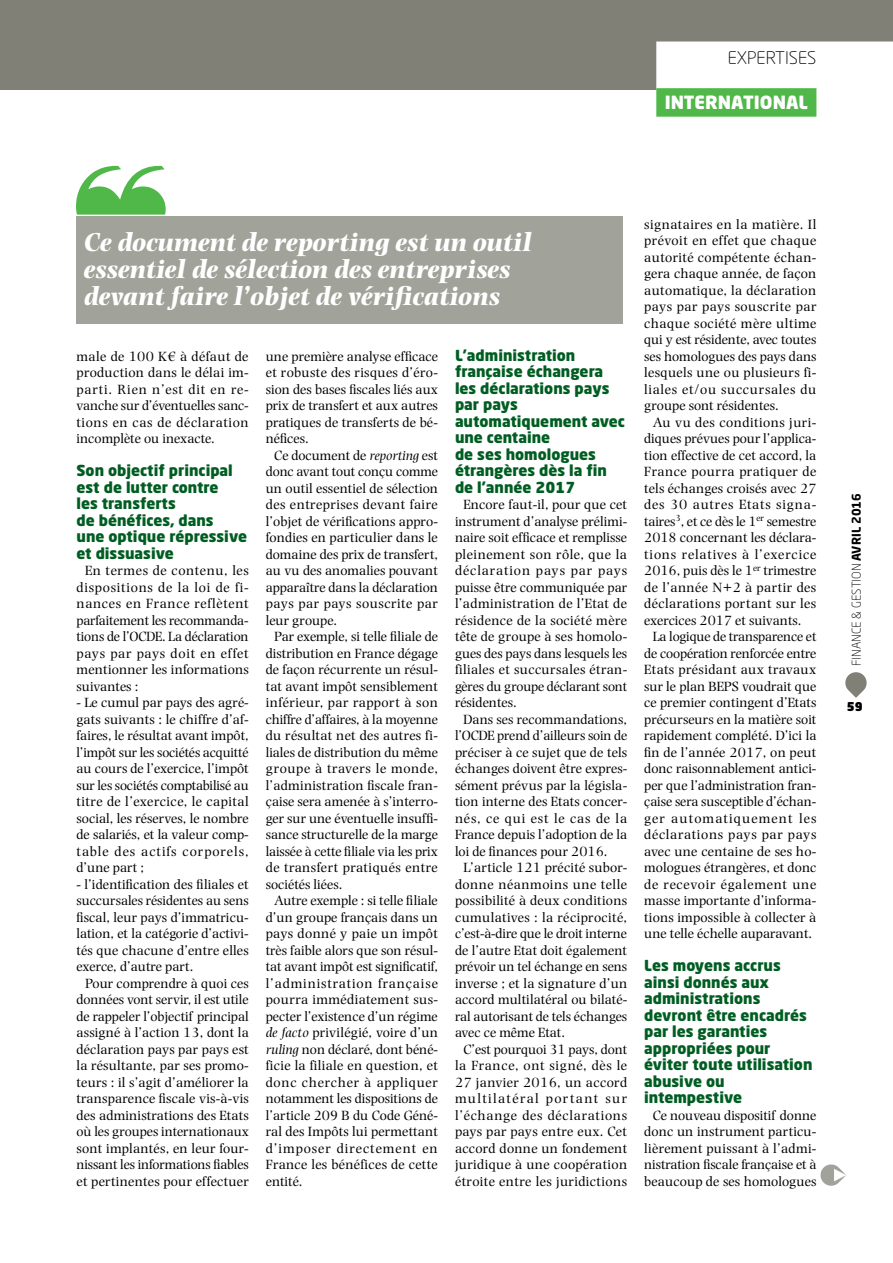
<style>
.page{position:relative;width:893px;height:1263px;background:#fff}
.page>*{position:absolute;margin:0;border:0;box-sizing:border-box;transform-origin:0 0}
.t1{font:italic 700 27px/27px "Photina MT Std";letter-spacing:-.01em;color:#fff}
.t2{font:900 18px "Neo Sans Std";color:#fff}
.t3{font:300 17.25px "Neo Sans Std";color:#000}
.t4{font:900 15px/16.5px "Neo Sans Std";color:#005d22}
.t5{font:13.95px/16.5px "Photina MT Std";letter-spacing:.005em;color:#000;text-align:justify}
.t6{font:300 12px "Neo Sans Std";color:#000}
.t7{font:900 12px "Neo Sans Std";color:#000}
.s1{font-style:italic}
.s2{font-weight:700}
</style>
<div class="page">
<div style="left:0;top:0;width:893px;height:89px;background:#808077"></div>
<hr style="left:0;top:0;width:1px;height:153px;background:#808077">
<div style="left:656px;top:42px;width:237px;height:67px;background:#fff"></div>
<div style="left:656px;top:88px;width:160px;height:29px;background:#50b848"></div>
<div style="left:76px;top:217px;width:546px;height:107px;background:#a1a299"></div>
<svg style="left:76px;top:166px;width:90px;height:49px"></svg>
<svg style="left:820px;top:1164px;width:26px;height:22px"></svg>
<svg style="left:845px;top:672px;width:22px;height:26px"></svg>
<p class="t3" style="left:728px;top:48px;width:90px">EXPERTISES</p>
<p class="t2" style="left:665px;top:91px;width:145px">INTERNATIONAL</p>
<h1 class="t1" style="left:85px;top:228px;width:450px">Ce document de reporting est un outil essentiel de sélection des entreprises devant faire l’objet de vérifications</h1>
<p class="t5" style="left:77px;top:348px;width:174px">male de 100 K€ à défaut de production dans le délai im&shy;parti. Rien n’est dit en re&shy;vanche sur d’éventuelles sanc&shy;tions en cas de déclaration incomplète ou inexacte.</p>
<p class="t4" style="left:77px;top:462px;width:172px">Son objectif principal est de lutter contre<br>les transferts<br>de bénéfices, dans<br>une optique répressive et dissuasive</p>
<p class="t5" style="left:77px;top:562px;width:174px;text-indent:9px">En termes de contenu, les dispositions de la loi de fi&shy;nances en France reflètent parfaitement les recommanda&shy;tions de l’OCDE. La déclaration pays par pays doit en effet mentionner les informations suivantes :</p>
<p class="t5" style="left:77px;top:694px;width:174px">- Le cumul par pays des agré&shy;gats suivants : le chiffre d’af&shy;faires, le résultat avant impôt, l’impôt sur les sociétés acquitté au cours de l’exercice, l’impôt sur les sociétés comptabilisé au titre de l’exercice, le capital social, les réserves, le nombre de salariés, et la valeur comp&shy;table des actifs corporels, d’une part ;</p>
<p class="t5" style="left:77px;top:876px;width:174px">- l’identification des filiales et succursales résidentes au sens fiscal, leur pays d’immatricu&shy;lation, et la catégorie d’activi&shy;tés que chacune d’entre elles exerce, d’autre part.</p>
<p class="t5" style="left:77px;top:975px;width:174px;text-align:center">Pour comprendre à quoi ces données vont servir, il est utile de rappeler l’objectif principal assigné à l’action 13, dont la déclaration pays par pays est la résultante, par ses promo&shy;teurs : il s’agit d’améliorer la transparence fiscale vis-à-vis des administrations des Etats où les groupes internationaux sont implantés, en leur four&shy;nissant les informations fiables et pertinentes pour effectuer</p>
<p class="t5" style="left:266px;top:348px;width:174px">une première analyse efficace et robuste des risques d’éro&shy;sion des bases fiscales liés aux prix de transfert et aux autres pratiques de transferts de bé&shy;néfices.</p>
<p class="t5" style="left:266px;top:447px;width:174px;text-indent:9px">Ce document de <span class="s1">reporting</span> est donc avant tout conçu comme un outil essentiel de sélection des entreprises devant faire l’objet de vérifications appro&shy;fondies en particulier dans le domaine des prix de transfert, au vu des anomalies pouvant apparaître dans la déclaration pays par pays souscrite par leur groupe.</p>
<p class="t5" style="left:266px;top:628px;width:174px;text-indent:9px">Par exemple, si telle filiale de distribution en France dégage de façon récurrente un résul&shy;tat avant impôt sensiblement inférieur, par rapport à son chiffre d’affaires, à la moyenne du résultat net des autres fi&shy;liales de distribution du même groupe à travers le monde, l’administration fiscale fran&shy;çaise sera amenée à s’interro&shy;ger sur une éventuelle insuffi&shy;sance structurelle de la marge laissée à cette filiale via les prix de transfert pratiqués entre sociétés liées.</p>
<p class="t5" style="left:266px;top:892px;width:174px;text-indent:9px">Autre exemple : si telle filiale d’un groupe français dans un pays donné y paie un impôt très faible alors que son résul&shy;tat avant impôt est significatif, l’administration française pourra immédiatement sus&shy;pecter l’existence d’un régime <span class="s1">de facto</span> privilégié, voire d’un <span class="s1">ruling</span> non déclaré, dont béné&shy;ficie la filiale en question, et donc chercher à appliquer notamment les dispositions de l’article 209 B du Code Géné&shy;ral des Impôts lui permettant d’imposer directement en France les bénéfices de cette entité.</p>
<p class="t4" style="left:455px;top:346px;width:171px">L’administration française échangera les déclarations pays par pays automatiquement avec une centaine<br>de ses homologues étrangères dès la fin de l’année 2017</p>
<p class="t5" style="left:455px;top:496px;width:174px;text-indent:9px">Encore faut-il, pour que cet instrument d’analyse prélimi&shy;naire soit efficace et remplisse pleinement son rôle, que la déclaration pays par pays puisse être communiquée par l’administration de l’Etat de résidence de la société mère tête de groupe à ses homolo&shy;gues des pays dans lesquels les filiales et succursales étran&shy;gères du groupe déclarant sont résidentes.</p>
<p class="t5" style="left:455px;top:711px;width:174px;text-indent:9px">Dans ses recommandations, l’OCDE prend d’ailleurs soin de préciser à ce sujet que de tels échanges doivent être expres&shy;sément prévus par la législa&shy;tion interne des Etats concer&shy;nés, ce qui est le cas de la France depuis l’adoption de la loi de finances pour 2016.</p>
<p class="t5" style="left:455px;top:859px;width:174px;text-indent:9px">L’article 121 précité subor&shy;donne néanmoins une telle possibilité à deux conditions cumulatives : la réciprocité, c’est-à-dire que le droit interne de l’autre Etat doit également prévoir un tel échange en sens inverse ; et la signature d’un accord multilatéral ou bilaté&shy;ral autorisant de tels échanges avec ce même Etat.</p>
<p class="t5" style="left:455px;top:1041px;width:174px;text-indent:9px">C’est pourquoi 31 pays, dont la France, ont signé, dès le 27 janvier 2016, un accord multilatéral portant sur l’échange des déclarations pays par pays entre eux. Cet accord donne un fondement juridique à une coopération étroite entre les juridictions</p>
<p class="t5" style="left:644px;top:216px;width:174px">signataires en la matière. Il prévoit en effet que chaque autorité compétente échan&shy;gera chaque année, de façon automatique, la déclaration pays par pays souscrite par chaque société mère ultime qui y est résidente, avec toutes ses homologues des pays dans lesquels une ou plusieurs fi&shy;liales et/ou succursales du groupe sont résidentes.</p>
<p class="t5" style="left:644px;top:414px;width:174px;text-indent:9px">Au vu des conditions juri&shy;diques prévues pour l’applica&shy;tion effective de cet accord, la France pourra pratiquer de tels échanges croisés avec 27 des 30 autres Etats signa&shy;taires<sup>3</sup>, et ce dès le 1<sup>er</sup> semestre 2018 concernant les déclara&shy;tions relatives à l’exercice 2016, puis dès le 1<sup>er</sup> trimestre de l’année N+2 à partir des déclarations portant sur les exercices 2017 et suivants.</p>
<p class="t5" style="left:644px;top:628px;width:174px;text-indent:9px">La logique de transparence et de coopération renforcée entre Etats présidant aux travaux sur le plan BEPS voudrait que ce premier contingent d’Etats précurseurs en la matière soit rapidement complété. D’ici la fin de l’année 2017, on peut donc raisonnablement antici&shy;per que l’administration fran&shy;çaise sera susceptible d’échan&shy;ger automatiquement les déclarations pays par pays avec une centaine de ses ho&shy;mologues étrangères, et donc de recevoir également une masse importante d’informa&shy;tions impossible à collecter à une telle échelle auparavant.</p>
<p class="t4" style="left:644px;top:957px;width:170px">Les moyens accrus ainsi donnés aux administrations devront être encadrés par les garanties appropriées pour éviter toute utilisation abusive ou intempestive</p>
<p class="t5" style="left:644px;top:1107px;width:174px;text-indent:9px">Ce nouveau dispositif donne donc un instrument particu&shy;lièrement puissant à l’admi&shy;nistration fiscale française et à beaucoup de ses homologues</p>
<p class="t6" style="left:849px;top:666px;width:174px;rotate:-90deg">Finance &amp; gestion <span class="s2">avril 2016</span></p>
<p class="t7" style="left:847px;top:699px;width:18px">59</p>
</div>
